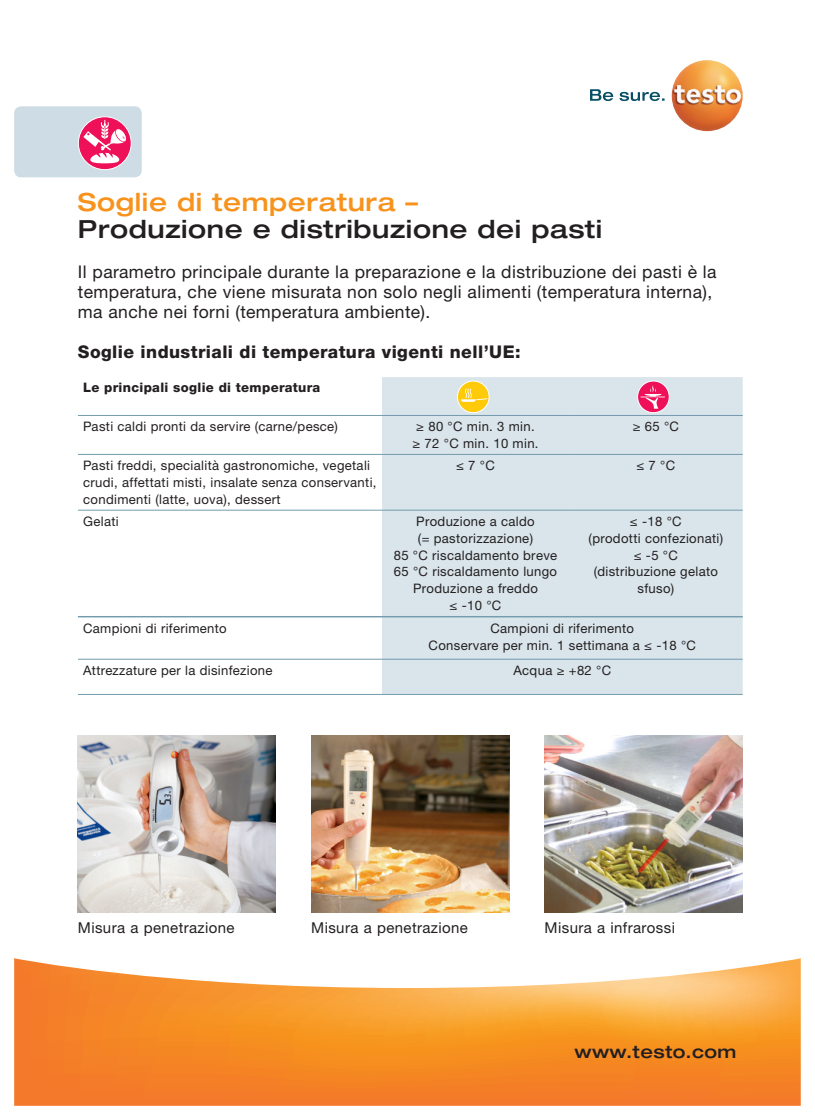
<style>
.page{position:relative;width:815px;height:1120px;background:#fff}
.page>*{position:absolute;margin:0;border:0;box-sizing:border-box;transform-origin:0 0}
.t1{font:500 expanded 25px/27.5px "Helvetica Neue LTW1 G";letter-spacing:.025em;color:#231f20}
.t2{font:17.5px/20px "Helvetica Neue LTW1 G";letter-spacing:.025em;color:#231f20}
.t3{font:800 17.5px "Helvetica Neue LTW1 G";letter-spacing:.025em;color:#231f20}
.t4{font:500 expanded 17.5px "Helvetica Neue LTW1 G";letter-spacing:.025em;color:#231f20}
.Abbunterschrift{font:15px "Helvetica Neue LTW1 G";letter-spacing:.025em;color:#231f20}
.Tabelle{font:13px/16.8px "Helvetica Neue LTW1 G";letter-spacing:.025em;color:#231f20;text-align:center}
.Copy_8_5_pt{font:13px "Helvetica Neue LTW1 G";letter-spacing:.025em;color:#231f20}
.t5{font:800 13px "Helvetica Neue LTW1 G";letter-spacing:.025em;color:#231f20}
.s1{color:#f7931d}
</style>
<div class="page">
<svg style="left:14px;top:958px;width:787px;height:148px;background:#f7a04c"></svg>
<svg style="left:590px;top:89px;width:75px;height:12px"></svg>
<img style="left:672px;top:60px;width:71px;height:71px;border-radius:35px">
<div style="left:14px;top:106px;width:128px;height:71px;background:#cedce5;border-radius:7px"></div>
<svg style="left:78px;top:117px;width:53px;height:53px"></svg>
<div style="left:78px;top:116px;width:54px;height:54px;border:1px solid #fff;border-radius:50%"></div>
<svg style="left:83px;top:120px;width:44px;height:43px;background:#f26896"></svg>
<img style="left:78px;top:735px;width:198px;height:177px">
<img style="left:311px;top:735px;width:198px;height:177px">
<img style="left:545px;top:735px;width:198px;height:177px">
<div style="left:382px;top:377px;width:361px;height:239px;background:#d9e5eb"></div>
<hr style="left:78px;top:415px;width:304px;height:1px;background:#749bad">
<hr style="left:382px;top:415px;width:187px;height:1px;background:#749bad">
<hr style="left:569px;top:415px;width:174px;height:1px;background:#749bad">
<hr style="left:78px;top:454px;width:304px;height:1px;background:#749bad">
<hr style="left:382px;top:454px;width:187px;height:1px;background:#749bad">
<hr style="left:569px;top:454px;width:174px;height:1px;background:#749bad">
<hr style="left:78px;top:510px;width:304px;height:1px;background:#749bad">
<hr style="left:382px;top:510px;width:187px;height:1px;background:#749bad">
<hr style="left:569px;top:510px;width:174px;height:1px;background:#749bad">
<svg style="left:638px;top:381px;width:31px;height:32px"></svg>
<div style="left:637px;top:381px;width:33px;height:32px;border:1px solid #fff;border-radius:50%"></div>
<img style="left:640px;top:384px;width:25px;height:26px">
<div style="left:457px;top:381px;width:32px;height:32px;background:#feca0a;border-radius:50%"></div>
<div style="left:457px;top:381px;width:32px;height:32px;border:1px solid #fff;border-radius:50%"></div>
<svg style="left:461px;top:389px;width:26px;height:13px"></svg>
<div style="left:382px;top:617px;width:361px;height:77px;background:#d9e5eb"></div>
<hr style="left:78px;top:616px;width:304px;height:1px;background:#749bad">
<hr style="left:382px;top:616px;width:361px;height:1px;background:#749bad">
<hr style="left:78px;top:659px;width:304px;height:1px;background:#749bad">
<hr style="left:382px;top:659px;width:361px;height:1px;background:#749bad">
<hr style="left:78px;top:694px;width:304px;height:1px;background:#749bad">
<hr style="left:382px;top:694px;width:361px;height:1px;background:#749bad">
<p class="t1" style="left:78px;top:187px;width:526px"><span class="s1">Soglie di temperatura –<br></span>Produzione e distribuzione dei pasti</p>
<p class="t2" style="left:78px;top:262px;width:640px">Il parametro principale durante la preparazione e la distribuzione dei pasti è la</p>
<p class="t2" style="left:78px;top:282px;width:636px">temperatura, che viene misurata non solo negli alimenti (temperatura interna), ma anche nei forni (temperatura ambiente).</p>
<p class="t3" style="left:78px;top:342px;width:444px">Soglie industriali di temperatura vigenti nell’UE:</p>
<p class="t5" style="left:83px;top:379px;width:239px">Le principali soglie di temperatura</p>
<p class="Tabelle" style="left:83px;top:418px;width:256px">Pasti caldi pronti da servire (carne/pesce)</p>
<p class="Copy_8_5_pt" style="left:416px;top:418px;width:120px">≥ 80 °C min. 3 min.</p>
<p class="Copy_8_5_pt" style="left:412px;top:435px;width:128px">≥ 72 °C min. 10 min.</p>
<p class="Tabelle" style="left:633px;top:418px;width:48px">≥ 65 °C</p>
<p class="Tabelle" style="left:83px;top:457px;width:288px">Pasti freddi, specialità gastronomiche, vegetali</p>
<p class="Tabelle" style="left:83px;top:474px;width:295px">crudi, affettati misti, insalate senza conservanti,</p>
<p class="Tabelle" style="left:83px;top:491px;width:199px">condimenti (latte, uova), dessert</p>
<p class="Tabelle" style="left:456px;top:457px;width:40px">≤ 7 °C</p>
<p class="Tabelle" style="left:636px;top:457px;width:40px">≤ 7 °C</p>
<p class="Tabelle" style="left:83px;top:513px;width:37px">Gelati</p>
<p class="Copy_8_5_pt" style="left:416px;top:513px;width:120px">Produzione a caldo</p>
<p class="Copy_8_5_pt" style="left:418px;top:530px;width:117px">(= pastorizzazione)</p>
<p class="Copy_8_5_pt" style="left:394px;top:547px;width:165px">85 °C riscaldamento breve</p>
<p class="Copy_8_5_pt" style="left:394px;top:564px;width:165px">65 °C riscaldamento lungo</p>
<p class="Copy_8_5_pt" style="left:413px;top:580px;width:126px">Produzione a freddo</p>
<p class="Tabelle" style="left:450px;top:597px;width:53px">≤ -10 °C</p>
<p class="Tabelle" style="left:630px;top:513px;width:53px">≤ -18 °C</p>
<p class="Tabelle" style="left:589px;top:530px;width:136px">(prodotti confezionati)</p>
<p class="Tabelle" style="left:634px;top:546px;width:46px">≤ -5 °C</p>
<p class="Tabelle" style="left:594px;top:563px;width:126px">(distribuzione gelato sfuso)</p>
<p class="Tabelle" style="left:83px;top:619px;width:145px">Campioni di riferimento</p>
<p class="Tabelle" style="left:491px;top:619px;width:145px">Campioni di riferimento</p>
<p class="Tabelle" style="left:429px;top:636px;width:269px">Conservare per min. 1 settimana a ≤ -18 °C</p>
<p class="Tabelle" style="left:83px;top:662px;width:191px">Attrezzature per la disinfezione</p>
<p class="Tabelle" style="left:513px;top:662px;width:99px">Acqua ≥ +82 °C</p>
<p class="Abbunterschrift" style="left:78px;top:918px;width:158px">Misura a penetrazione</p>
<p class="Abbunterschrift" style="left:311px;top:918px;width:158px">Misura a penetrazione</p>
<p class="Abbunterschrift" style="left:545px;top:918px;width:132px">Misura a infrarossi</p>
<h2 class="t4" style="left:574px;top:1040px;width:163px">www.testo.com</h2>
</div>
